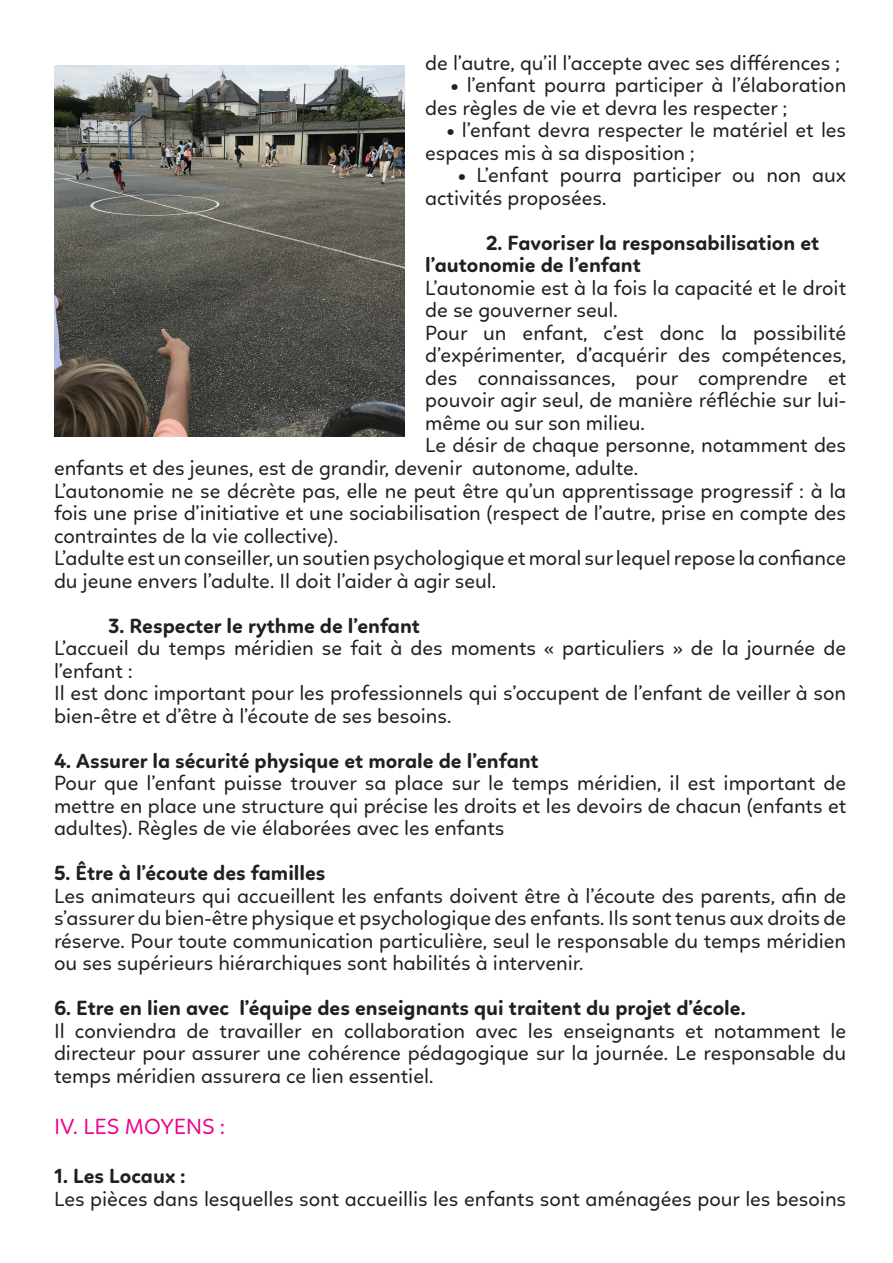
<style>
.page{position:relative;width:893px;height:1263px;background:#fff}
.page>*{position:absolute;margin:0;border:0;box-sizing:border-box;transform-origin:0 0}
.t1{font:22.5px "Linotte";color:#ed028c}
.t2{font:21px/22.5px "Linotte";color:#231f20}
.t3{font:700 21px/22.5px "Linotte";color:#231f20}
</style>
<div class="page">
<img style="left:54px;top:66px;width:351px;height:371px">
<p class="t2" style="left:425px;top:51px;width:416px">de l’autre, qu’il l’accepte avec ses différences ;</p>
<p class="t2" style="left:425px;top:74px;width:423px;text-indent:26px">• l’enfant pourra participer à l’élaboration des règles de vie et devra les respecter ;</p>
<p class="t2" style="left:425px;top:119px;width:422px;text-indent:22px">• l’enfant devra respecter le matériel et les espaces mis à sa disposition ;</p>
<p class="t2" style="left:425px;top:164px;width:422px;text-indent:33px">• L’enfant pourra participer ou non aux activités proposées.</p>
<p class="t3" style="left:425px;top:231px;width:395px;text-indent:61px">2. Favoriser la responsabilisation et l’autonomie de l’enfant</p>
<p class="t2" style="left:425px;top:276px;width:422px">L’autonomie est à la fois la capacité et le droit de se gouverner seul.</p>
<p class="t2" style="left:425px;top:321px;width:422px;text-align:justify">Pour un enfant, c’est donc la possibilité d’expérimenter, d’acquérir des compétences, des connaissances, pour comprendre et pouvoir agir seul, de manière réfléchie sur lui&shy;même ou sur son milieu.</p>
<p class="t2" style="left:54px;top:434px;width:794px;text-indent:371px">Le désir de chaque personne, notamment des enfants et des jeunes, est de grandir, devenir autonome, adulte.</p>
<p class="t2" style="left:54px;top:479px;width:794px;text-align:justify">L’autonomie ne se décrète pas, elle ne peut être qu’un apprentissage progressif : à la fois une prise d’initiative et une sociabilisation (respect de l’autre, prise en compte des contraintes de la vie collective).</p>
<p class="t2" style="left:54px;top:546px;width:794px">L’adulte est un conseiller, un soutien psychologique et moral sur lequel repose la confiance du jeune envers l’adulte. Il doit l’aider à agir seul.</p>
<p class="t3" style="left:108px;top:614px;width:313px">3. Respecter le rythme de l’enfant</p>
<p class="t2" style="left:54px;top:636px;width:794px">L’accueil du temps méridien se fait à des moments « particuliers » de la journée de l’enfant :</p>
<p class="t2" style="left:54px;top:681px;width:794px">Il est donc important pour les professionnels qui s’occupent de l’enfant de veiller à son bien-être et d’être à l’écoute de ses besoins.</p>
<p class="t3" style="left:54px;top:749px;width:486px">4. Assurer la sécurité physique et morale de l’enfant</p>
<p class="t2" style="left:54px;top:771px;width:794px;text-align:justify">Pour que l’enfant puisse trouver sa place sur le temps méridien, il est important de mettre en place une structure qui précise les droits et les devoirs de chacun (enfants et adultes). Règles de vie élaborées avec les enfants</p>
<p class="t3" style="left:54px;top:861px;width:273px">5. Être à l’écoute des familles</p>
<p class="t2" style="left:54px;top:884px;width:794px;text-align:justify">Les animateurs qui accueillent les enfants doivent être à l’écoute des parents, afin de s’assurer du bien-être physique et psychologique des enfants. Ils sont tenus aux droits de réserve. Pour toute communication particulière, seul le responsable du temps méridien ou ses supérieurs hiérarchiques sont habilités à intervenir.</p>
<p class="t3" style="left:54px;top:996px;width:693px">6. Etre en lien avec l’équipe des enseignants qui traitent du projet d’école.</p>
<p class="t2" style="left:54px;top:1019px;width:794px;line-height:23px;text-align:justify">Il conviendra de travailler en collaboration avec les enseignants et notamment le directeur pour assurer une cohérence pédagogique sur la journée. Le responsable du temps méridien assurera ce lien essentiel.</p>
<p class="t1" style="left:54px;top:1113px;width:172px">IV. LES MOYENS :</p>
<p class="t3" style="left:54px;top:1165px;width:133px">1. Les Locaux :</p>
<p class="t2" style="left:54px;top:1187px;width:794px">Les pièces dans lesquelles sont accueillis les enfants sont aménagées pour les besoins</p>
</div>
